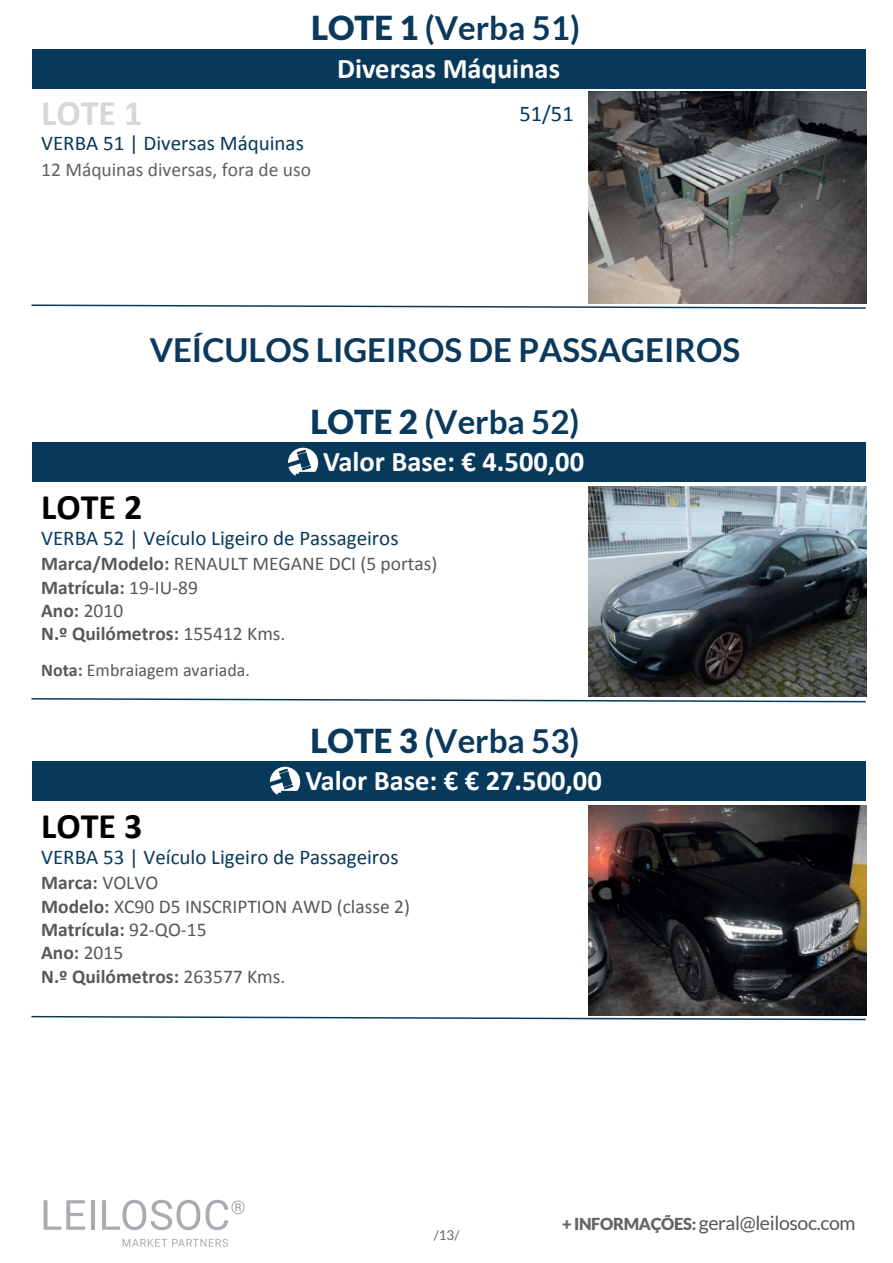
<style>
.page{position:relative;width:893px;height:1263px;background:#fff}
.page>*{position:absolute;margin:0;border:0;box-sizing:border-box;transform-origin:0 0}
.t1{font:700 36px "Calibri";color:#000001}
.t2{font:700 36px "Calibri";color:#d9d7d6}
.t3{font:700 33px "Lato";color:#0a395c}
.t4{font:700 28.5px "Calibri";color:#fff}
.t5{font:22.5px "Calibri";color:#07395b}
.t6{font:21px "Calibri";color:#07395b}
.t7{font:19.5px/23.4px "Calibri";color:#57585a}
.t8{font:19.5px "Lato";letter-spacing:-.02em;color:#55575c}
.t9{font:19.5px "Calibri";color:#5d6162}
.t10{font:18px "Calibri";color:#57585a}
.t11{font:13.5px "Lato";color:#636568}
.s1{font-weight:900}
.s2{font-weight:700}
.s3{font-weight:900;font-size:16.5px;color:#636568}
</style>
<div class="page">
<svg style="left:44px;top:1200px;width:41px;height:30px"></svg>
<hr style="left:91px;top:1200px;width:4px;height:30px;background:#a8abaf">
<svg style="left:102px;top:1200px;width:98px;height:30px"></svg>
<svg style="left:206px;top:1200px;width:39px;height:30px"></svg>
<svg style="left:123px;top:1239px;width:105px;height:8px"></svg>
<div style="left:32px;top:49px;width:834px;height:39px;background:#07395b"></div>
<svg style="left:31px;top:304px;width:835px;height:5px"></svg>
<svg style="left:31px;top:698px;width:835px;height:5px"></svg>
<svg style="left:31px;top:1015px;width:836px;height:6px"></svg>
<div style="left:32px;top:442px;width:833px;height:39px;background:#07395b"></div>
<svg style="left:288px;top:448px;width:30px;height:28px"></svg>
<div style="left:32px;top:761px;width:833px;height:39px;background:#07395b"></div>
<svg style="left:270px;top:767px;width:30px;height:28px"></svg>
<img style="left:589px;top:92px;width:277px;height:211px">
<img style="left:589px;top:486px;width:277px;height:211px">
<img style="left:589px;top:805px;width:277px;height:210px">
<h2 class="t3" style="left:311px;top:9px;width:270px"><span class="s1">LOTE 1</span> (Verba 51)</h2>
<h3 class="t4" style="left:337px;top:48px;width:224px">Diversas Máquinas</h3>
<h1 class="t2" style="left:41px;top:87px;width:103px">LOTE 1</h1>
<p class="t5" style="left:519px;top:100px;width:56px">51/51</p>
<p class="t6" style="left:41px;top:130px;width:264px">VERBA 51 | Diversas Máquinas</p>
<p class="t9" style="left:41px;top:157px;width:271px">12 Máquinas diversas, fora de uso</p>
<h2 class="t3" style="left:150px;top:332px;width:592px">VEÍCULOS LIGEIROS DE PASSAGEIROS</h2>
<h2 class="t3" style="left:310px;top:403px;width:270px"><span class="s1">LOTE 2</span> (Verba 52)</h2>
<h3 class="t4" style="left:323px;top:442px;width:262px">Valor Base: € 4.500,00</h3>
<h1 class="t1" style="left:41px;top:482px;width:103px">LOTE 2</h1>
<p class="t6" style="left:41px;top:525px;width:359px">VERBA 52 | Veículo Ligeiro de Passageiros</p>
<p class="t7" style="left:41px;top:551px;width:398px"><span class="s2">Marca/Modelo:</span> RENAULT MEGANE DCI (5 portas)<br><span class="s2">Matrícula:</span> 19-IU-89<br><span class="s2">Ano:</span> 2010<br><span class="s2">N.º Quilómetros:</span> 155412 Kms.</p>
<p class="t10" style="left:41px;top:658px;width:210px"><span class="s2">Nota:</span> Embraiagem avariada.</p>
<h2 class="t3" style="left:310px;top:722px;width:270px"><span class="s1">LOTE 3</span> (Verba 53)</h2>
<h3 class="t4" style="left:306px;top:761px;width:298px">Valor Base: € € 27.500,00</h3>
<h1 class="t1" style="left:41px;top:801px;width:103px">LOTE 3</h1>
<p class="t6" style="left:41px;top:844px;width:359px">VERBA 53 | Veículo Ligeiro de Passageiros</p>
<p class="t7" style="left:41px;top:870px;width:370px"><span class="s2">Marca:</span> VOLVO<br><span class="s2">Modelo:</span> XC90 D5 INSCRIPTION AWD (classe 2)<br><span class="s2">Matrícula:</span> 92-QO-15<br><span class="s2">Ano:</span> 2015<br><span class="s2">N.º Quilómetros:</span> 263577 Kms.</p>
<p class="t11" style="left:434px;top:1228px;width:27px">/13/</p>
<p class="t8" style="left:562px;top:1212px;width:295px"><span class="s3">+ INFORMAÇÕES:</span> geral@leilosoc.com</p>
</div>
